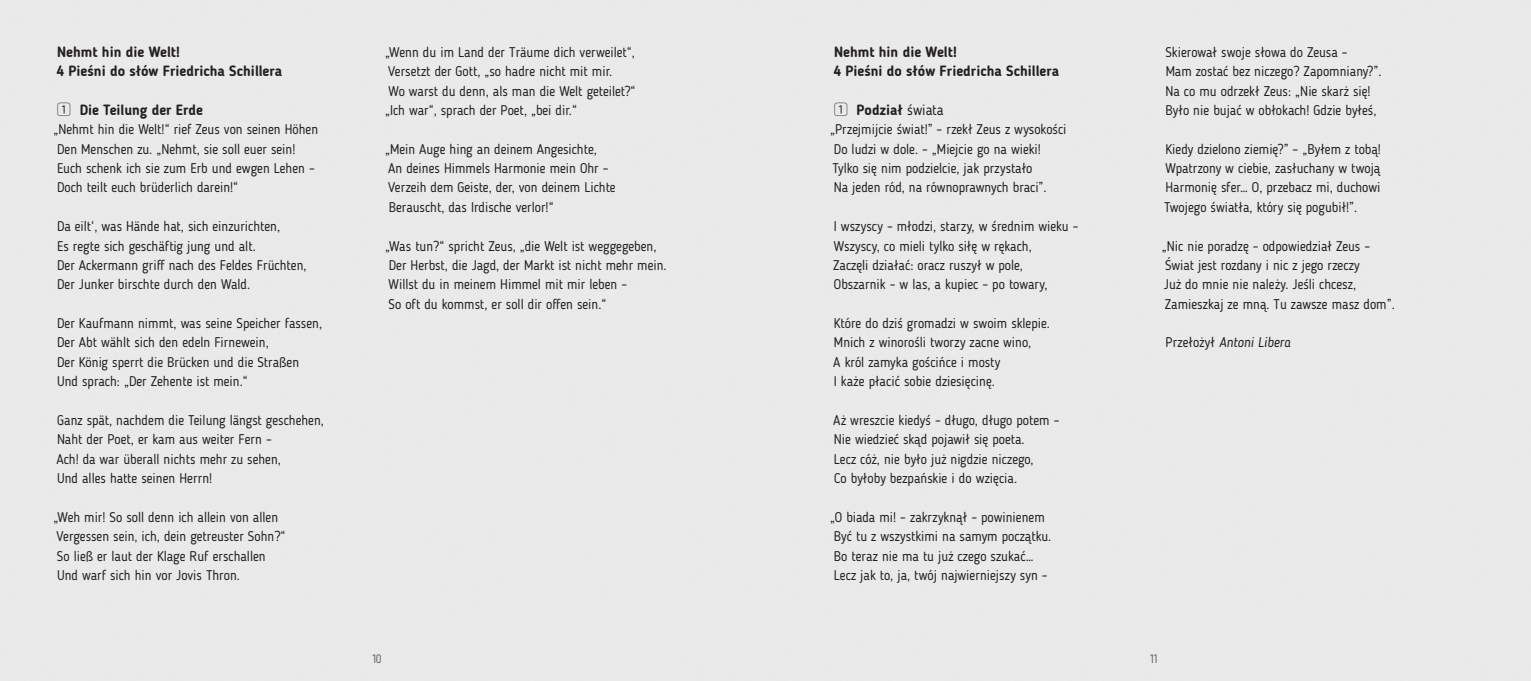
<style>
.page{position:relative;width:1531px;height:681px;background:#fff}
.page>*{position:absolute;margin:0;border:0;box-sizing:border-box;transform-origin:0 0}
.Booklet_PL{font:700 14.8px "Blogger Sans";color:#231f20;scale:.96 1}
.Booklet_PL-2{font:14px "Blogger Sans";color:#231f20;scale:.96 1}
.Booklet_PL-3{font:italic 14px "Blogger Sans";color:#231f20;scale:.96 1}
.t1{font:12px "Bahnschrift";color:#57585a}
.s1{font-family:"Koz Go Pr 6 N";font-weight:400}
.s2{font-weight:400}
.s3{font-style:normal}
</style>
<div class="page">
<p class="Booklet_PL" style="left:57px;top:43px;width:129px">Nehmt hin die Welt!</p>
<p class="Booklet_PL" style="left:57px;top:62px;width:237px">4 Pieśni do słów Friedricha Schillera</p>
<p class="Booklet_PL" style="left:57px;top:101px;width:154px"><span class="s1">1</span> Die Teilung der Erde</p>
<p class="Booklet_PL-2" style="left:53px;top:121px;width:277px">„Nehmt hin die Welt!“ rief Zeus von seinen Höhen</p>
<p class="Booklet_PL-2" style="left:57px;top:140px;width:250px">Den Menschen zu. „Nehmt, sie soll euer sein!</p>
<p class="Booklet_PL-2" style="left:57px;top:160px;width:270px">Euch schenk ich sie zum Erb und ewgen Lehen –</p>
<p class="Booklet_PL-2" style="left:57px;top:179px;width:190px">Doch teilt euch brüderlich darein!“</p>
<p class="Booklet_PL-2" style="left:57px;top:218px;width:234px">Da eilt‘, was Hände hat, sich einzurichten,</p>
<p class="Booklet_PL-2" style="left:57px;top:237px;width:209px">Es regte sich geschäftig jung und alt.</p>
<p class="Booklet_PL-2" style="left:57px;top:256px;width:261px">Der Ackermann griff nach des Feldes Früchten,</p>
<p class="Booklet_PL-2" style="left:57px;top:276px;width:203px">Der Junker birschte durch den Wald.</p>
<p class="Booklet_PL-2" style="left:57px;top:315px;width:278px">Der Kaufmann nimmt, was seine Speicher fassen,</p>
<p class="Booklet_PL-2" style="left:57px;top:334px;width:222px">Der Abt wählt sich den edeln Firnewein,</p>
<p class="Booklet_PL-2" style="left:57px;top:353px;width:254px">Der König sperrt die Brücken und die Straßen</p>
<p class="Booklet_PL-2" style="left:57px;top:373px;width:200px">Und sprach: „Der Zehente ist mein.“</p>
<p class="Booklet_PL-2" style="left:57px;top:411px;width:279px">Ganz spät, nachdem die Teilung längst geschehen,</p>
<p class="Booklet_PL-2" style="left:57px;top:431px;width:225px">Naht der Poet, er kam aus weiter Fern –</p>
<p class="Booklet_PL-2" style="left:56px;top:450px;width:235px">Ach! da war überall nichts mehr zu sehen,</p>
<p class="Booklet_PL-2" style="left:57px;top:469px;width:163px">Und alles hatte seinen Herrn!</p>
<p class="Booklet_PL-2" style="left:53px;top:508px;width:236px">„Weh mir! So soll denn ich allein von allen</p>
<p class="Booklet_PL-2" style="left:57px;top:528px;width:240px">Vergessen sein, ich, dein getreuster Sohn?“</p>
<p class="Booklet_PL-2" style="left:57px;top:547px;width:219px">So ließ er laut der Klage Ruf erschallen</p>
<p class="Booklet_PL-2" style="left:57px;top:566px;width:192px">Und warf sich hin vor Jovis Thron.</p>
<p class="Booklet_PL-2" style="left:385px;top:44px;width:262px">„Wenn du im Land der Träume dich verweilet“,</p>
<p class="Booklet_PL-2" style="left:388px;top:63px;width:235px">Versetzt der Gott, „so hadre nicht mit mir.</p>
<p class="Booklet_PL-2" style="left:389px;top:82px;width:259px">Wo warst du denn, als man die Welt geteilet?“</p>
<p class="Booklet_PL-2" style="left:385px;top:102px;width:201px">„Ich war“, sprach der Poet, „bei dir.“</p>
<p class="Booklet_PL-2" style="left:385px;top:140px;width:222px">„Mein Auge hing an deinem Angesichte,</p>
<p class="Booklet_PL-2" style="left:388px;top:160px;width:231px">An deines Himmels Harmonie mein Ohr –</p>
<p class="Booklet_PL-2" style="left:388px;top:179px;width:238px">Verzeih dem Geiste, der, von deinem Lichte</p>
<p class="Booklet_PL-2" style="left:389px;top:198px;width:173px">Berauscht, das Irdische verlor!“</p>
<p class="Booklet_PL-2" style="left:385px;top:237px;width:284px">„Was tun?“ spricht Zeus, „die Welt ist weggegeben,</p>
<p class="Booklet_PL-2" style="left:389px;top:256px;width:291px">Der Herbst, die Jagd, der Markt ist nicht mehr mein.</p>
<p class="Booklet_PL-2" style="left:389px;top:276px;width:250px">Willst du in meinem Himmel mit mir leben –</p>
<p class="Booklet_PL-2" style="left:389px;top:295px;width:228px">So oft du kommst, er soll dir offen sein.“</p>
<p class="Booklet_PL" style="left:834px;top:43px;width:129px">Nehmt hin die Welt!</p>
<p class="Booklet_PL" style="left:833px;top:62px;width:237px">4 Pieśni do słów Friedricha Schillera</p>
<p class="Booklet_PL" style="left:834px;top:101px;width:116px"><span class="s1">1</span> Podział <span class="s2">świata</span></p>
<p class="Booklet_PL-2" style="left:830px;top:121px;width:248px">„Przejmijcie świat!” – rzekł Zeus z wysokości</p>
<p class="Booklet_PL-2" style="left:834px;top:140px;width:217px">Do ludzi w dole. – „Miejcie go na wieki!</p>
<p class="Booklet_PL-2" style="left:832px;top:160px;width:210px">Tylko się nim podzielcie, jak przystało</p>
<p class="Booklet_PL-2" style="left:834px;top:179px;width:223px">Na jeden ród, na równoprawnych braci”.</p>
<p class="Booklet_PL-2" style="left:834px;top:218px;width:256px">I wszyscy – młodzi, starzy, w średnim wieku –</p>
<p class="Booklet_PL-2" style="left:834px;top:237px;width:208px">Wszyscy, co mieli tylko siłę w rękach,</p>
<p class="Booklet_PL-2" style="left:833px;top:256px;width:199px">Zaczęli działać: oracz ruszył w pole,</p>
<p class="Booklet_PL-2" style="left:834px;top:276px;width:224px">Obszarnik – w las, a kupiec – po towary,</p>
<p class="Booklet_PL-2" style="left:834px;top:315px;width:226px">Które do dziś gromadzi w swoim sklepie.</p>
<p class="Booklet_PL-2" style="left:834px;top:334px;width:207px">Mnich z winorośli tworzy zacne wino,</p>
<p class="Booklet_PL-2" style="left:833px;top:353px;width:175px">A król zamyka gościńce i mosty</p>
<p class="Booklet_PL-2" style="left:834px;top:373px;width:169px">I każe płacić sobie dziesięcinę.</p>
<p class="Booklet_PL-2" style="left:833px;top:411px;width:237px">Aż wreszcie kiedyś – długo, długo potem –</p>
<p class="Booklet_PL-2" style="left:834px;top:431px;width:200px">Nie wiedzieć skąd pojawił się poeta.</p>
<p class="Booklet_PL-2" style="left:834px;top:450px;width:210px">Lecz cóż, nie było już nigdzie niczego,</p>
<p class="Booklet_PL-2" style="left:834px;top:469px;width:192px">Co byłoby bezpańskie i do wzięcia.</p>
<p class="Booklet_PL-2" style="left:830px;top:508px;width:225px">„O biada mi! – zakrzyknął – powinienem</p>
<p class="Booklet_PL-2" style="left:834px;top:528px;width:228px">Być tu z wszystkimi na samym początku.</p>
<p class="Booklet_PL-2" style="left:834px;top:547px;width:209px">Bo teraz nie ma tu już czego szukać…</p>
<p class="Booklet_PL-2" style="left:834px;top:566px;width:224px">Lecz jak to, ja, twój najwierniejszy syn –</p>
<p class="Booklet_PL-2" style="left:1165px;top:43px;width:191px">Skierował swoje słowa do Zeusa –</p>
<p class="Booklet_PL-2" style="left:1165px;top:63px;width:226px">Mam zostać bez niczego? Zapomniany?”.</p>
<p class="Booklet_PL-2" style="left:1165px;top:82px;width:215px">Na co mu odrzekł Zeus: „Nie skarż się!</p>
<p class="Booklet_PL-2" style="left:1165px;top:102px;width:221px">Było nie bujać w obłokach! Gdzie byłeś,</p>
<p class="Booklet_PL-2" style="left:1165px;top:140px;width:226px">Kiedy dzielono ziemię?” – „Byłem z tobą!</p>
<p class="Booklet_PL-2" style="left:1165px;top:160px;width:225px">Wpatrzony w ciebie, zasłuchany w twoją</p>
<p class="Booklet_PL-2" style="left:1165px;top:179px;width:225px">Harmonię sfer… O, przebacz mi, duchowi</p>
<p class="Booklet_PL-2" style="left:1164px;top:198px;width:202px">Twojego światła, który się pogubił!”.</p>
<p class="Booklet_PL-2" style="left:1162px;top:237px;width:218px">„Nic nie poradzę – odpowiedział Zeus –</p>
<p class="Booklet_PL-2" style="left:1165px;top:256px;width:204px">Świat jest rozdany i nic z jego rzeczy</p>
<p class="Booklet_PL-2" style="left:1164px;top:276px;width:202px">Już do mnie nie należy. Jeśli chcesz,</p>
<p class="Booklet_PL-2" style="left:1165px;top:295px;width:241px">Zamieszkaj ze mną. Tu zawsze masz dom”.</p>
<p class="Booklet_PL-3" style="left:1165px;top:334px;width:132px"><span class="s3">Przełożył</span> Antoni Libera</p>
<p class="t1" style="left:372px;top:649px;width:11px">10</p>
<p class="t1" style="left:1150px;top:649px;width:9px">11</p>
</div>
